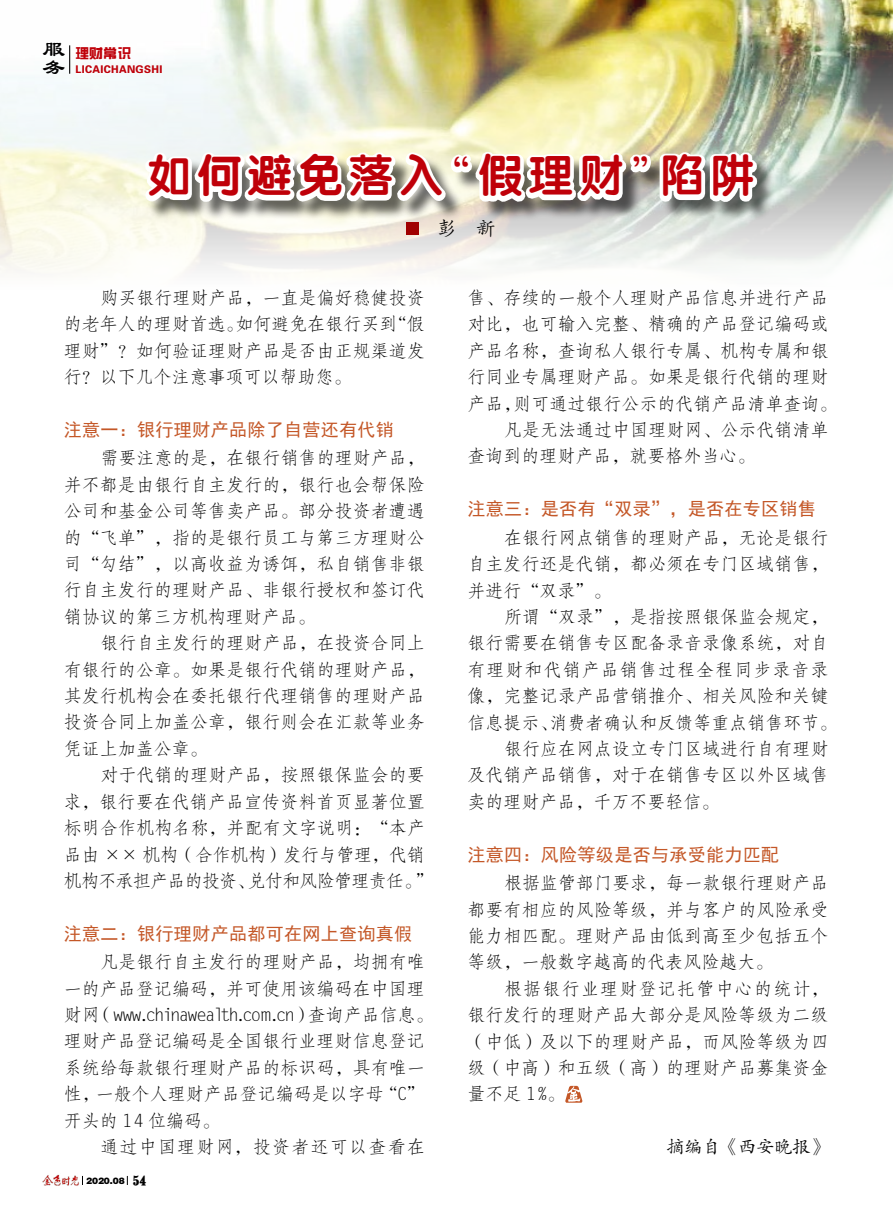
<style>
.page{position:relative;width:893px;height:1212px;background:#fff}
.page>*{position:absolute;margin:0;border:0;box-sizing:border-box;transform-origin:0 0}
.t1{font:45px "FZY4 K GBK1 0";letter-spacing:.12em;color:#bf0009}
.t2{font:22.5px/18px "FZLSK GBK1 0";color:#000}
.t3{font:19.5px "FZKTK GBK1 0";color:#000}
.t4{font:18px/26.4px "FZFSK GBK1 0";letter-spacing:.005em;color:#000;text-align:justify}
.t5{font:18px "Sim Hei";letter-spacing:.02em;color:#c45727}
.t6{font:18px "FZFSK GBK1 0";letter-spacing:.06em;color:#000}
.t7{font:18px "FZFSK GBK1 0";letter-spacing:.07em;color:#000}
.t8{font:18px "FZKTK GBK1 0";color:#000}
.t9{font:13.5px "FZZYK GBK1 0";color:#bf0009}
.t10{font:10.5px "FZZYK GBK1 0";letter-spacing:.04em;color:#bf0009}
.t11{font:9px "FZCCHK GBK1 0";color:#000}
.s1{font-family:"H Ya 0 gj";font-size:13.5px}
</style>
<div class="page">
<img style="left:43px;top:1174px;width:36px;height:12px">
<img style="left:0;top:0;width:893px;height:271px">
<svg style="left:565px;top:1086px;width:17px;height:17px"></svg>
<div style="left:406px;top:222px;width:12px;height:12px;background:#a00000"></div>
<div style="left:148px;top:154px;width:627px;height:67px;background:#000;opacity:.6"></div>
<img style="left:142px;top:9px;width:619px;height:222px">
<svg style="left:69px;top:45px;width:1px;height:29px"></svg>
<p class="t2" style="left:43px;top:41px;width:24px">服务</p>
<p class="t9" style="left:75px;top:46px;width:57px">理财常识</p>
<p class="t10" style="left:75px;top:63px;width:89px">LICAICHANGSHI</p>
<h1 class="t1" style="left:147px;top:151px;width:610px">如何避免落入“假理财”陷阱</h1>
<p class="t3" style="left:437px;top:219px;width:60px">彭 新</p>
<p class="t4" style="left:64px;top:285px;width:363px;text-indent:37px">购买银行理财产品，一直是偏好稳健投资的老年人的理财首选。如何避免在银行买到“假理财”？如何验证理财产品是否由正规渠道发行？以下几个注意事项可以帮助您。</p>
<p class="t5" style="left:64px;top:420px;width:332px">注意一：银行理财产品除了自营还有代销</p>
<p class="t4" style="left:64px;top:445px;width:363px;text-indent:37px">需要注意的是，在银行销售的理财产品，并不都是由银行自主发行的，银行也会帮保险公司和基金公司等售卖产品。部分投资者遭遇的“飞单”，指的是银行员工与第三方理财公司“勾结”，以高收益为诱饵，私自销售非银行自主发行的理财产品、非银行授权和签订代销协议的第三方机构理财产品。</p>
<p class="t4" style="left:64px;top:630px;width:363px;text-indent:37px">银行自主发行的理财产品，在投资合同上有银行的公章。如果是银行代销的理财产品，其发行机构会在委托银行代理销售的理财产品投资合同上加盖公章，银行则会在汇款等业务凭证上加盖公章。</p>
<p class="t4" style="left:64px;top:762px;width:372px;text-align:left;text-indent:37px">对于代销的理财产品，按照银保监会的要求，银行要在代销产品宣传资料首页显著位置标明合作机构名称，并配有文字说明：“本产品由 ×× 机构（合作机构）发行与管理，代销机构不承担产品的投资、兑付和风险管理责任。”</p>
<p class="t5" style="left:64px;top:924px;width:350px">注意二：银行理财产品都可在网上查询真假</p>
<p class="t4" style="left:64px;top:949px;width:372px;text-align:left;text-indent:37px">凡是银行自主发行的理财产品，均拥有唯一的产品登记编码，并可使用该编码在中国理财网（www.chinawealth.com.cn）查询产品信息。理财产品登记编码是全国银行业理财信息登记系统给每款银行理财产品的标识码，具有唯一性，一般个人理财产品登记编码是以字母“C”开头的 14 位编码。</p>
<p class="t7" style="left:100px;top:1137px;width:326px">通过中国理财网，投资者还可以查看在</p>
<p class="t11" style="left:86px;top:1175px;width:62px">2020.08 <span class="s1">54</span></p>
<p class="t4" style="left:467px;top:285px;width:363px">售、存续的一般个人理财产品信息并进行产品</p>
<p class="t4" style="left:467px;top:311px;width:363px">对比，也可输入完整、精确的产品登记编码或</p>
<p class="t4" style="left:467px;top:338px;width:363px">产品名称，查询私人银行专属、机构专属和银</p>
<p class="t4" style="left:467px;top:364px;width:363px">行同业专属理财产品。如果是银行代销的理财</p>
<p class="t4" style="left:467px;top:391px;width:372px">产品，则可通过银行公示的代销产品清单查询。</p>
<p class="t4" style="left:504px;top:417px;width:326px">凡是无法通过中国理财网、公示代销清单</p>
<p class="t4" style="left:467px;top:443px;width:289px">查询到的理财产品，就要格外当心。</p>
<p class="t5" style="left:467px;top:500px;width:350px">注意三：是否有“双录”，是否在专区销售</p>
<p class="t4" style="left:467px;top:525px;width:363px;text-indent:37px">在银行网点销售的理财产品，无论是银行自主发行还是代销，都必须在专门区域销售，并进行“双录”。</p>
<p class="t4" style="left:504px;top:604px;width:326px">所谓“双录”，是指按照银保监会规定，</p>
<p class="t4" style="left:467px;top:630px;width:363px">银行需要在销售专区配备录音录像系统，对自</p>
<p class="t6" style="left:467px;top:660px;width:363px">有理财和代销产品销售过程全程同步录音录</p>
<p class="t4" style="left:467px;top:683px;width:363px">像，完整记录产品营销推介、相关风险和关键</p>
<p class="t4" style="left:467px;top:710px;width:372px">信息提示、消费者确认和反馈等重点销售环节。</p>
<p class="t4" style="left:504px;top:736px;width:326px">银行应在网点设立专门区域进行自有理财</p>
<p class="t4" style="left:467px;top:762px;width:363px">及代销产品销售，对于在销售专区以外区域售</p>
<p class="t4" style="left:467px;top:789px;width:253px">卖的理财产品，千万不要轻信。</p>
<p class="t5" style="left:467px;top:845px;width:313px">注意四：风险等级是否与承受能力匹配</p>
<p class="t4" style="left:467px;top:870px;width:363px;text-indent:37px">根据监管部门要求，每一款银行理财产品都要有相应的风险等级，并与客户的风险承受能力相匹配。理财产品由低到高至少包括五个等级，一般数字越高的代表风险越大。</p>
<p class="t4" style="left:467px;top:976px;width:363px;text-indent:37px">根据银行业理财登记托管中心的统计，银行发行的理财产品大部分是风险等级为二级（中低）及以下的理财产品，而风险等级为四级（中高）和五级（高）的理财产品募集资金量不足 1%。</p>
<p class="t8" style="left:667px;top:1137px;width:163px">摘编自《西安晚报》</p>
</div>
